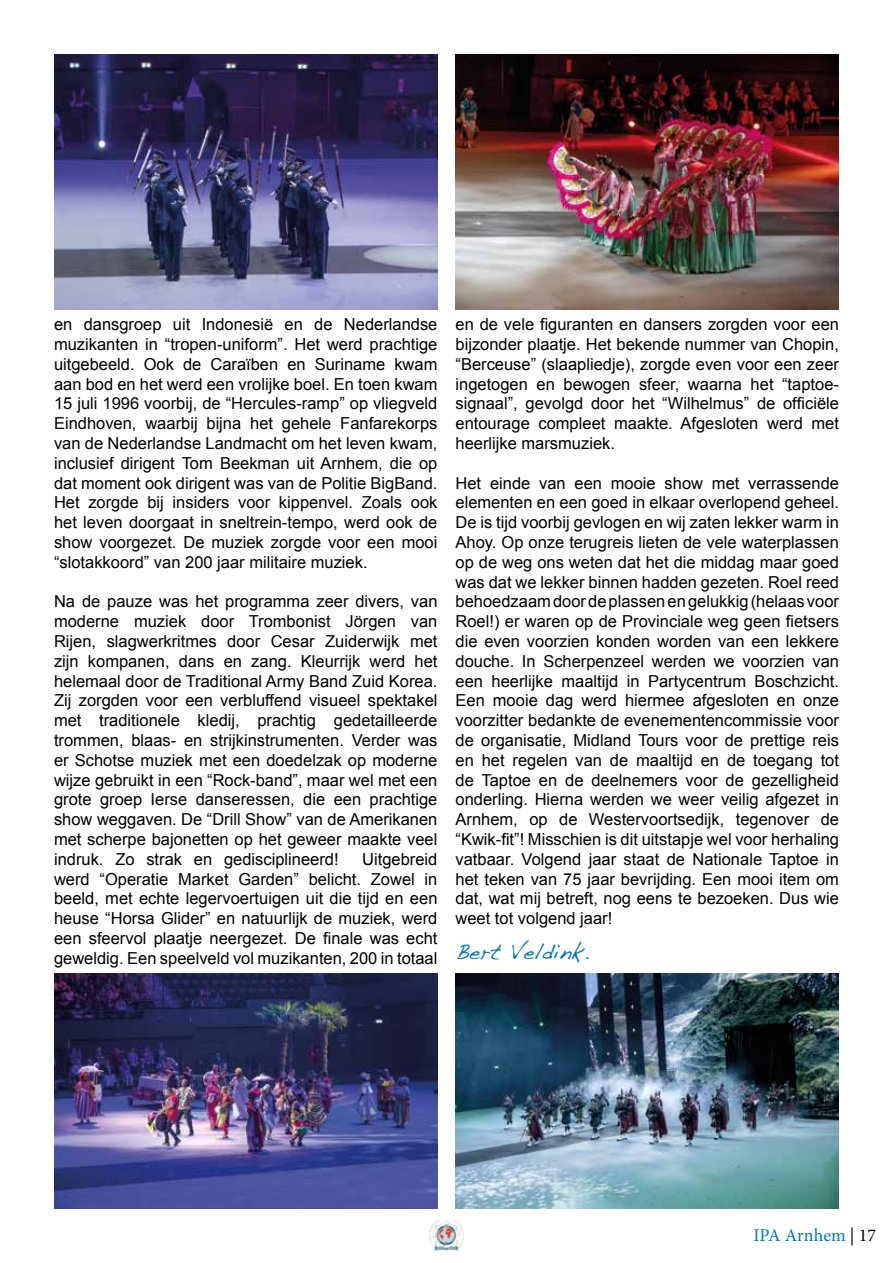
<style>
.page{position:relative;width:893px;height:1263px;background:#fff}
.page>*{position:absolute;margin:0;border:0;box-sizing:border-box;transform-origin:0 0}
.t1{font:22.5px "Handwriting Dakota";color:#0076b8}
.t2{font:18px "Minion Pro";color:#0076b8}
.t3{font:16.5px/19.8px "Arial";color:#000;text-align:justify}
.s1{color:#000}
</style>
<div class="page">
<img style="left:429px;top:1219px;width:35px;height:32px">
<img style="left:54px;top:54px;width:383px;height:256px">
<img style="left:455px;top:54px;width:384px;height:256px">
<img style="left:54px;top:974px;width:383px;height:235px">
<img style="left:455px;top:974px;width:384px;height:235px">
<p class="t3" style="left:54px;top:315px;width:385px">en dansgroep uit Indonesië en de Nederlandse muzikanten in “tropen-uniform”. Het werd prachtige uitgebeeld. Ook de Caraïben en Suriname kwam aan bod en het werd een vrolijke boel. En toen kwam 15 juli 1996 voorbij, de “Hercules-ramp” op vliegveld Eindhoven, waarbij bijna het gehele Fanfarekorps van de Nederlandse Landmacht om het leven kwam, inclusief dirigent Tom Beekman uit Arnhem, die op dat moment ook dirigent was van de Politie BigBand.<br>Het zorgde bij insiders voor kippenvel. Zoals ook het leven doorgaat in sneltrein-tempo, werd ook de show voorgezet. De muziek zorgde voor een mooi “slotakkoord” van 200 jaar militaire muziek.</p>
<p class="t3" style="left:54px;top:592px;width:385px">Na de pauze was het programma zeer divers, van moderne muziek door Trombonist Jörgen van Rijen, slagwerkritmes door Cesar Zuiderwijk met zijn kompanen, dans en zang. Kleurrijk werd het helemaal door de Traditional Army Band Zuid Korea.<br>Zij zorgden voor een verbluffend visueel spektakel met traditionele kledij, prachtig gedetailleerde trommen, blaas- en strijkinstrumenten. Verder was er Schotse muziek met een doedelzak op moderne wijze gebruikt in een “Rock-band”, maar wel met een grote groep Ierse danseressen, die een prachtige show weggaven. De “Drill Show” van de Amerikanen met scherpe bajonetten op het geweer maakte veel indruk. Zo strak en gedisciplineerd!</p>
<p class="t3" style="left:54px;top:849px;width:385px;text-indent:308px">Uitgebreid werd “Operatie Market Garden” belicht. Zowel in beeld, met echte legervoertuigen uit die tijd en een heuse “Horsa Glider” en natuurlijk de muziek, werd een sfeervol plaatje neergezet. De finale was echt geweldig. Een speelveld vol muzikanten, 200 in totaal</p>
<p class="t3" style="left:455px;top:315px;width:385px">en de vele figuranten en dansers zorgden voor een bijzonder plaatje. Het bekende nummer van Chopin, “Berceuse” (slaapliedje), zorgde even voor een zeer ingetogen en bewogen sfeer, waarna het “taptoe&shy;signaal”, gevolgd door het “Wilhelmus” de officiële entourage compleet maakte. Afgesloten werd met heerlijke marsmuziek.</p>
<p class="t3" style="left:455px;top:473px;width:385px">Het einde van een mooie show met verrassende elementen en een goed in elkaar overlopend geheel.<br>De is tijd voorbij gevlogen en wij zaten lekker warm in Ahoy. Op onze terugreis lieten de vele waterplassen op de weg ons weten dat het die middag maar goed was dat we lekker binnen hadden gezeten. Roel reed behoedzaam door de plassen en gelukkig (helaas voor Roel!) er waren op de Provinciale weg geen fietsers die even voorzien konden worden van een lekkere douche. In Scherpenzeel werden we voorzien van een heerlijke maaltijd in Partycentrum Boschzicht.<br>Een mooie dag werd hiermee afgesloten en onze voorzitter bedankte de evenementencommissie voor de organisatie, Midland Tours voor de prettige reis en het regelen van de maaltijd en de toegang tot de Taptoe en de deelnemers voor de gezelligheid onderling. Hierna werden we weer veilig afgezet in Arnhem, op de Westervoortsedijk, tegenover de “Kwik-fit”! Misschien is dit uitstapje wel voor herhaling vatbaar. Volgend jaar staat de Nationale Taptoe in het teken van 75 jaar bevrijding. Een mooi item om dat, wat mij betreft, nog eens te bezoeken. Dus wie weet tot volgend jaar!</p>
<h1 class="t1" style="left:455px;top:938px;width:135px">Bert Veldink.</h1>
<p class="t2" style="left:753px;top:1223px;width:124px">IPA Arnhem <span class="s1">| 17</span></p>
</div>
